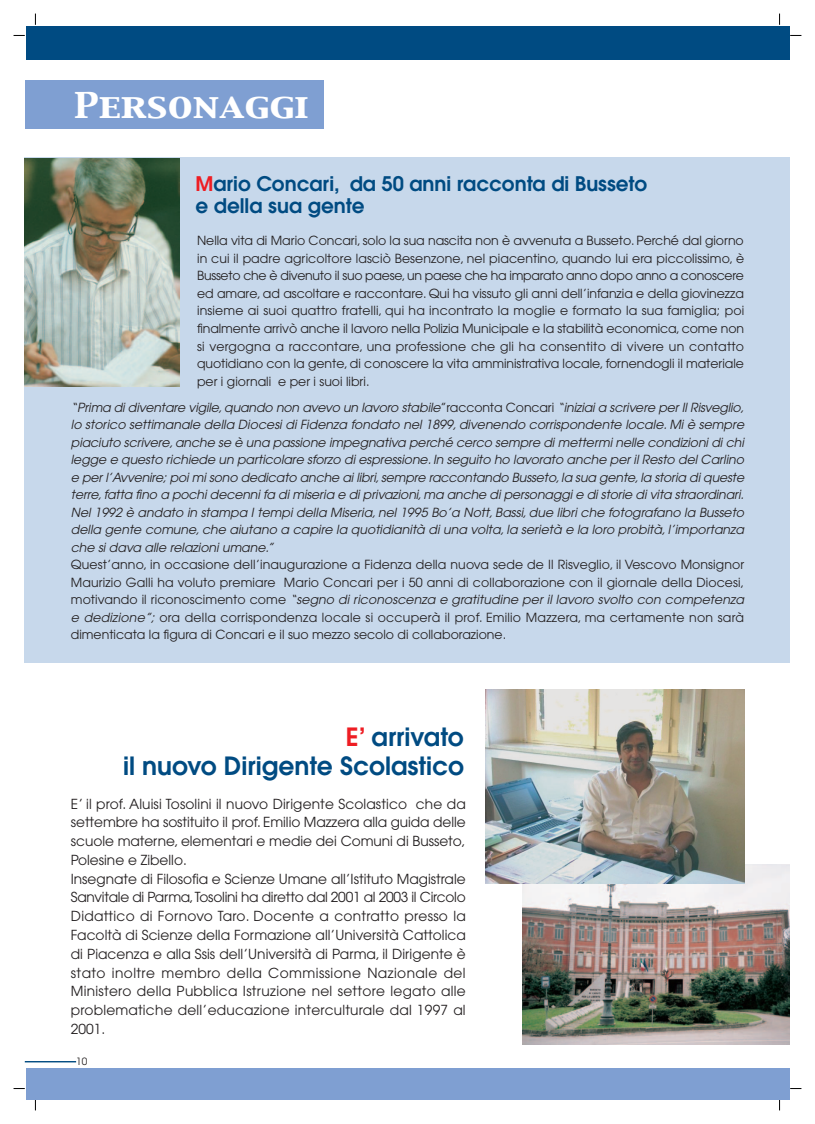
<style>
.page{position:relative;width:815px;height:1124px;background:#fff}
.page>*{position:absolute;margin:0;border:0;box-sizing:border-box;transform-origin:0 0}
.t1{font:31.25px "Capitals";color:#fff;scale:1.2 1}
.t2{font:600 25px/28.8px "Avant Garde";color:#004b82;text-align:right}
.t3{font:600 20px/21.2px "Avant Garde";color:#004b82}
.t4{font:13.75px/18.8px "Avant Garde";letter-spacing:.005em;color:#231f20}
.t5{font:12.5px/17.5px "Avant Garde";letter-spacing:.01em;color:#231f20;text-align:justify}
.t6{font:italic 12.5px/17.5px "Avant Garde";letter-spacing:-.005em;color:#231f20;text-align:justify}
.t7{font:10px "Avant Garde";color:#231f20}
.s1{color:#ee1d23}
.s2{font-style:normal}
.s3{font-style:italic}
</style>
<div class="page">
<svg style="left:35px;top:1098px;width:1px;height:12px"></svg>
<svg style="left:779px;top:1098px;width:1px;height:12px"></svg>
<img style="left:522px;top:864px;width:268px;height:180px">
<div style="left:25px;top:157px;width:765px;height:505px;background:#c7d8eb"></div>
<div style="left:27px;top:1067px;width:763px;height:31px;background:#7f9fd2"></div>
<div style="left:26px;top:26px;width:764px;height:34px;background:#004b82"></div>
<hr style="left:25px;top:1060px;width:51px;height:2px;background:#004b82">
<div style="left:25px;top:80px;width:299px;height:49px;background:#7f9fd2"></div>
<img style="left:25px;top:159px;width:154px;height:227px">
<img style="left:486px;top:689px;width:258px;height:194px">
<h1 class="t1" style="left:74px;top:88px;width:197px">Personaggi</h1>
<h3 class="t3" style="left:195px;top:175px;width:453px"><span class="s1">M</span>ario Concari, da 50 anni racconta di Busseto e della sua gente</h3>
<p class="t5" style="left:197px;top:233px;width:549px">Nella vita di Mario Concari, solo la sua nascita non è avvenuta a Busseto. Perché dal giorno in cui il padre agricoltore lasciò Besenzone, nel piacentino, quando lui era piccolissimo, è Busseto che è divenuto il suo paese, un paese che ha imparato anno dopo anno a conoscere ed amare, ad ascoltare e raccontare. Qui ha vissuto gli anni dell’infanzia e della giovinezza insieme ai suoi quattro fratelli, qui ha incontrato la moglie e formato la sua famiglia; poi finalmente arrivò anche il lavoro nella Polizia Municipale e la stabilità economica, come non si vergogna a raccontare, una professione che gli ha consentito di vivere un contatto quotidiano con la gente, di conoscere la vita amministrativa locale, fornendogli il materiale per i giornali e per i suoi libri.</p>
<p class="t6" style="left:71px;top:399px;width:677px">“Prima di diventare vigile,quando non avevo un lavoro stabile<span class="s2">” ra c c o n t a C o n c a r i</span> “iniziai a scrivere per Il Risveglio, lo storico settimanale della Diocesi di Fidenza fondato nel 1899,divenendo corrispondente locale.Mi è sempre piaciuto scrivere,anche se è una passione impegnativa perché cerco sempre di mettermi nelle condizioni di chi legge e questo richiede un particolare sforzo di espressione.In seguito ho lavorato anche per il Resto del Carlino e per l’Avvenire; poi mi sono dedicato anche ai libri,sempre raccontando Busseto,la sua gente,la storia di queste terre,fatta fino a pochi decenni fa di miseria e di privazioni,ma anche di personaggi e di storie di vita straordinari.<br>Nel 1992 è andato in stampa I tempi della Miseria,nel 1995 Bo’a Nott,Bassi,due libri che fotografano la Busseto della gente comune,che aiutano a capire la quotidianità di una volta,la serietà e la loro probità,l’importanza che si dava alle relazioni umane.”</p>
<p class="t5" style="left:71px;top:557px;width:677px;text-align:left">Quest’anno, in occasione dell’inaugurazione a Fidenza della nuova sede de Il Risveglio, il Vescovo Monsignor Maurizio Galli ha voluto premiare Mario Concari per i 50 anni di collaborazione con il giornale della Diocesi, m o t i va n d o i l r i c o n o s c i m e n t o c o m e <span class="s3">“segno di riconoscenza e gratitudine per il lavoro svolto con competenza e dedizione”;</span> ora della corrispondenza locale si occuperà il prof. Emilio Mazzera, ma certamente non sarà dimenticata la figura di Concari e il suo mezzo secolo di collaborazione.</p>
<h2 class="t2" style="left:123px;top:724px;width:342px"><span class="s1">E’</span> arrivato<br>il nuovo Dirigente Scolastico</h2>
<p class="t4" style="left:71px;top:795px;width:396px">E’ il prof. Aluisi Tosolini il nuovo Dirigente Scolastico che da settembre ha sostituito il prof. Emilio Mazzera alla guida delle scuole materne, elementari e medie dei Comuni di Busseto, Polesine e Zibello.<br>Insegnate di Filosofia e Scienze Umane all’Istituto Magistrale Sanvitale di Parma, Tosolini ha diretto dal 2001 al 2003 il Circolo Didattico di Fornovo Taro. Docente a contratto presso la Facoltà di Scienze della Formazione all’Università Cattolica di Piacenza e alla Ssis dell’Università di Parma, il Dirigente è stato inoltre membro della Commissione Nazionale del Ministero della Pubblica Istruzione nel settore legato alle problematiche dell’educazione interculturale dal 1997 al 2001.</p>
<p class="t7" style="left:76px;top:1057px;width:13px">10</p>
</div>
